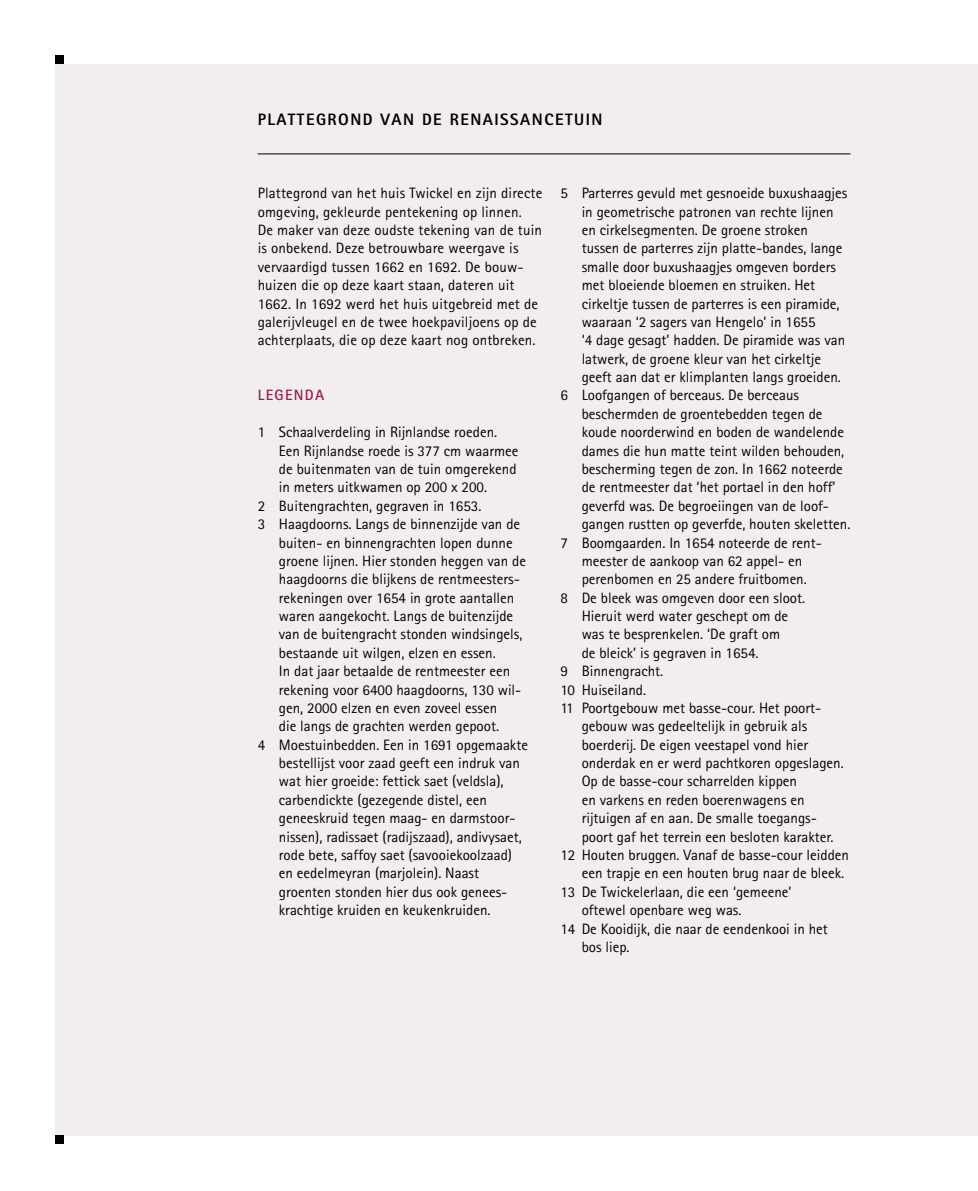
<style>
.page{position:relative;width:978px;height:1191px;background:#fff}
.page>*{position:absolute;margin:0;border:0;box-sizing:border-box;transform-origin:0 0}
.t1{font:800 16.5px "Rotis Sans Serif Std";letter-spacing:.09em;color:#000}
.t2{font:15px/18.3px "Rotis Sans Serif Std";color:#000}
.t3{font:700 15px "Rotis Sans Serif Std";letter-spacing:.09em;color:#9c1a52}
</style>
<div class="page">
<div style="left:55px;top:64px;width:923px;height:1071px;background:#f1eeed"></div>
<div style="left:55px;top:56px;width:8px;height:8px;background:#000"></div>
<div style="left:55px;top:1135px;width:8px;height:8px;background:#000"></div>
<hr style="left:258px;top:154px;width:592px;height:1px;background:#000">
<p class="t1" style="left:258px;top:109px;width:346px">PLATTEGROND VAN DE RENAISSANCETUIN</p>
<p class="t2" style="left:258px;top:184px;width:286px">Plattegrond van het huis Twickel en zijn directe omgeving, gekleurde pentekening op linnen.<br>De maker van deze oudste tekening van de tuin is onbekend. Deze betrouwbare weergave is vervaardigd tussen 1662 en 1692. De bouw&shy;huizen die op deze kaart staan, dateren uit 1662. In 1692 werd het huis uitgebreid met de galerijvleugel en de twee hoekpaviljoens op de achterplaats, die op deze kaart nog ontbreken.</p>
<p class="t3" style="left:258px;top:386px;width:68px">LEGENDA</p>
<p class="t2" style="left:258px;top:423px;width:241px">1 Schaalverdeling in Rijnlandse roeden.</p>
<p class="t2" style="left:279px;top:441px;width:241px">Een Rijnlandse roede is 377 cm waarmee</p>
<p class="t2" style="left:279px;top:459px;width:239px">de buitenmaten van de tuin omgerekend</p>
<p class="t2" style="left:279px;top:478px;width:210px">in meters uitkwamen op 200 x 200.</p>
<p class="t2" style="left:258px;top:496px;width:225px">2 Buitengrachten, gegraven in 1653.</p>
<p class="t2" style="left:258px;top:515px;width:264px">3 Haagdoorns. Langs de binnenzijde van de</p>
<p class="t2" style="left:279px;top:533px;width:235px">buiten- en binnengrachten lopen dunne</p>
<p class="t2" style="left:279px;top:551px;width:249px">groene lijnen. Hier stonden heggen van de</p>
<p class="t2" style="left:279px;top:570px;width:242px">haagdoorns die blijkens de rentmeesters-</p>
<p class="t2" style="left:279px;top:588px;width:237px">rekeningen over 1654 in grote aantallen</p>
<p class="t2" style="left:279px;top:606px;width:236px">waren aangekocht. Langs de buitenzijde</p>
<p class="t2" style="left:279px;top:625px;width:245px">van de buitengracht stonden windsingels,</p>
<p class="t2" style="left:279px;top:643px;width:218px">bestaande uit wilgen, elzen en essen.</p>
<p class="t2" style="left:279px;top:662px;width:233px">In dat jaar betaalde de rentmeester een</p>
<p class="t2" style="left:279px;top:680px;width:244px">rekening voor 6400 haagdoorns, 130 wil-</p>
<p class="t2" style="left:279px;top:698px;width:220px">gen, 2000 elzen en even zoveel essen</p>
<p class="t2" style="left:279px;top:717px;width:222px">die langs de grachten werden gepoot.</p>
<p class="t2" style="left:258px;top:735px;width:272px">4 Moestuinbedden. Een in 1691 opgemaakte</p>
<p class="t2" style="left:279px;top:753px;width:243px">bestellijst voor zaad geeft een indruk van</p>
<p class="t2" style="left:279px;top:772px;width:226px">wat hier groeide: fettick saet (veldsla),</p>
<p class="t2" style="left:279px;top:790px;width:209px">carbendickte (gezegende distel, een</p>
<p class="t2" style="left:279px;top:809px;width:238px">geneeskruid tegen maag- en darmstoor-</p>
<p class="t2" style="left:279px;top:827px;width:244px">nissen), radissaet (radijszaad), andivysaet,</p>
<p class="t2" style="left:279px;top:845px;width:235px">rode bete, saffoy saet (savooiekoolzaad)</p>
<p class="t2" style="left:279px;top:864px;width:202px">en eedelmeyran (marjolein). Naast</p>
<p class="t2" style="left:279px;top:882px;width:230px">groenten stonden hier dus ook genees-</p>
<p class="t2" style="left:279px;top:900px;width:213px">krachtige kruiden en keukenkruiden.</p>
<p class="t2" style="left:560px;top:184px;width:288px">5 Parterres gevuld met gesnoeide buxushaagjes</p>
<p class="t2" style="left:582px;top:202px;width:253px">in geometrische patronen van rechte lijnen</p>
<p class="t2" style="left:582px;top:221px;width:228px">en cirkelsegmenten. De groene stroken</p>
<p class="t2" style="left:582px;top:239px;width:262px">tussen de parterres zijn platte-bandes, lange</p>
<p class="t2" style="left:582px;top:257px;width:256px">smalle door buxushaagjes omgeven borders</p>
<p class="t2" style="left:582px;top:276px;width:235px">met bloeiende bloemen en struiken. Het</p>
<p class="t2" style="left:582px;top:294px;width:259px">cirkeltje tussen de parterres is een piramide,</p>
<p class="t2" style="left:582px;top:312px;width:235px">waaraan ‘2 sagers van Hengelo’ in 1655</p>
<p class="t2" style="left:582px;top:331px;width:265px">‘4 dage gesagt’ hadden. De piramide was van</p>
<p class="t2" style="left:582px;top:349px;width:241px">latwerk, de groene kleur van het cirkeltje</p>
<p class="t2" style="left:582px;top:368px;width:261px">geeft aan dat er klimplanten langs groeiden.</p>
<p class="t2" style="left:560px;top:386px;width:240px">6 Loofgangen of berceaus. De berceaus</p>
<p class="t2" style="left:582px;top:404px;width:242px">beschermden de groentebedden tegen de</p>
<p class="t2" style="left:582px;top:423px;width:264px">koude noorderwind en boden de wandelende</p>
<p class="t2" style="left:582px;top:441px;width:264px">dames die hun matte teint wilden behouden,</p>
<p class="t2" style="left:582px;top:459px;width:263px">bescherming tegen de zon. In 1662 noteerde</p>
<p class="t2" style="left:582px;top:478px;width:255px">de rentmeester dat ‘het portael in den hoff’</p>
<p class="t2" style="left:582px;top:496px;width:249px">geverfd was. De begroeiingen van de loof-</p>
<p class="t2" style="left:582px;top:515px;width:270px">gangen rustten op geverfde, houten skeletten.</p>
<p class="t2" style="left:560px;top:533px;width:263px">7 Boomgaarden. In 1654 noteerde de rent-</p>
<p class="t2" style="left:582px;top:551px;width:222px">meester de aankoop van 62 appel- en</p>
<p class="t2" style="left:582px;top:570px;width:227px">perenbomen en 25 andere fruitbomen.</p>
<p class="t2" style="left:560px;top:588px;width:246px">8 De bleek was omgeven door een sloot.</p>
<p class="t2" style="left:582px;top:606px;width:208px">Hieruit werd water geschept om de</p>
<p class="t2" style="left:582px;top:625px;width:200px">was te besprenkelen. ‘De graft om</p>
<p class="t2" style="left:582px;top:643px;width:178px">de bleick’ is gegraven in 1654.</p>
<p class="t2" style="left:560px;top:662px;width:104px">9 Binnengracht.</p>
<p class="t2" style="left:560px;top:680px;width:87px">10 Huiseiland.</p>
<p class="t2" style="left:560px;top:698px;width:262px">11 Poortgebouw met basse-cour. Het poort-</p>
<p class="t2" style="left:582px;top:717px;width:227px">gebouw was gedeeltelijk in gebruik als</p>
<p class="t2" style="left:582px;top:735px;width:228px">boerderij. De eigen veestapel vond hier</p>
<p class="t2" style="left:582px;top:753px;width:264px">onderdak en er werd pachtkoren opgeslagen.</p>
<p class="t2" style="left:582px;top:772px;width:217px">Op de basse-cour scharrelden kippen</p>
<p class="t2" style="left:582px;top:790px;width:224px">en varkens en reden boerenwagens en</p>
<p class="t2" style="left:582px;top:809px;width:237px">rijtuigen af en aan. De smalle toegangs-</p>
<p class="t2" style="left:582px;top:827px;width:253px">poort gaf het terrein een besloten karakter.</p>
<p class="t2" style="left:560px;top:845px;width:290px">12 Houten bruggen. Vanaf de basse-cour leidden</p>
<p class="t2" style="left:582px;top:864px;width:264px">een trapje en een houten brug naar de bleek.</p>
<p class="t2" style="left:560px;top:882px;width:233px">13 De Twickelerlaan, die een ‘gemeene’</p>
<p class="t2" style="left:582px;top:900px;width:161px">oftewel openbare weg was.</p>
<p class="t2" style="left:560px;top:919px;width:269px">14 De Kooidijk, die naar de eendenkooi in het</p>
<p class="t2" style="left:582px;top:937px;width:50px">bos liep.</p>
</div>
